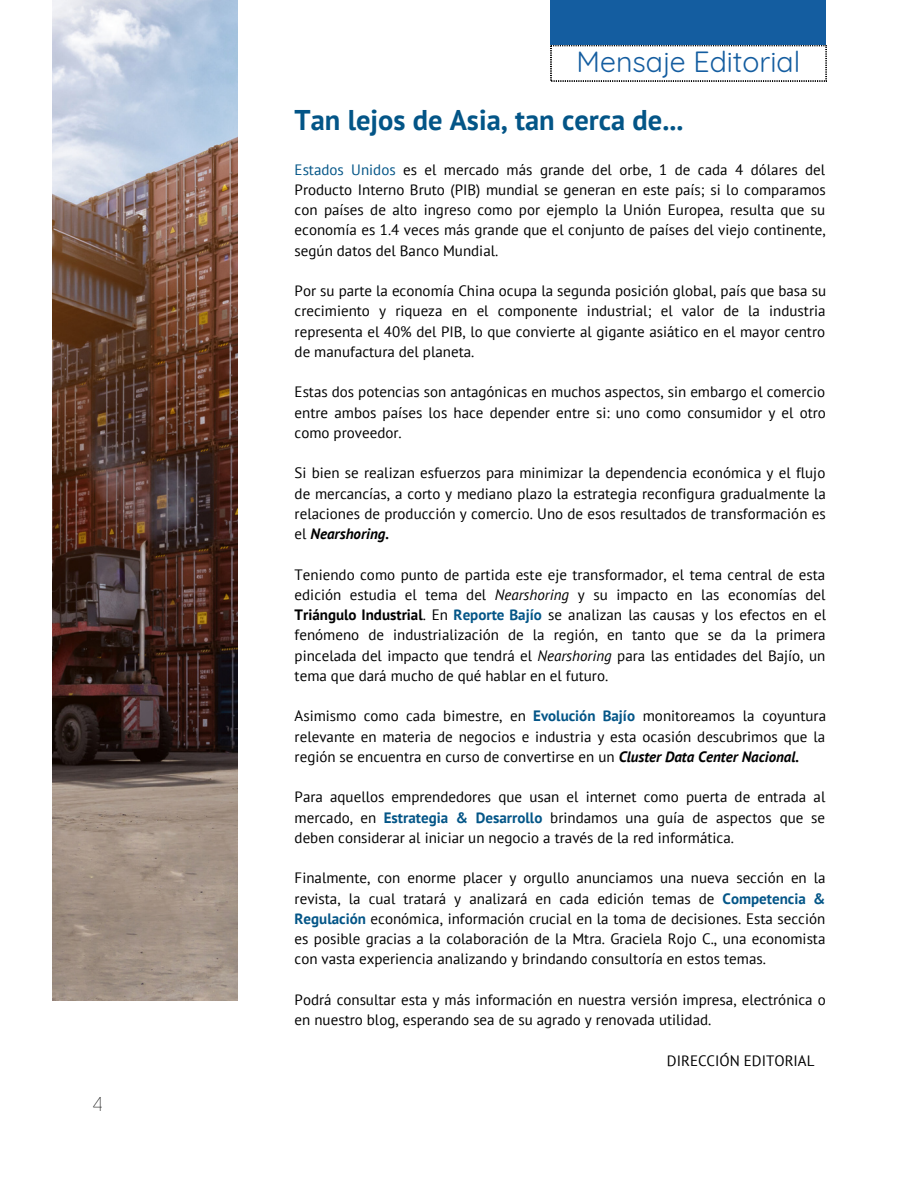
<style>
.page{position:relative;width:918px;height:1188px;background:#fff}
.page>*{position:absolute;margin:0;border:0;box-sizing:border-box;transform-origin:0 0}
.t1{font:700 28.5px "PT Sans";color:#035587}
.t2{font:28.5px "Quicksand";color:#145da0}
.t3{font:300 19.5px "Quick";color:#000}
.t4{font:15px/20.2px "PT Sans";color:#000;text-align:justify}
.s1{color:#035587}
.s2{font-weight:700;font-style:italic}
.s3{font-style:italic}
.s4{font-weight:700}
.s5{font-weight:700;color:#035587}
</style>
<div class="page">
<div style="left:551px;top:0;width:275px;height:45px;background:#145da0"></div>
<svg style="left:551px;top:45px;width:275px;height:36px"></svg>
<img style="left:53px;top:0;width:184px;height:1000px">
<p class="t3" style="left:92px;top:1096px;width:13px">4</p>
<p class="t2" style="left:577px;top:43px;width:225px">Mensaje Editorial</p>
<p class="t1" style="left:295px;top:101px;width:390px">Tan lejos de Asia, tan cerca de...</p>
<p class="t4" style="left:295px;top:159px;width:533px"><span class="s1">Estados Unidos</span> es el mercado más grande del orbe, 1 de cada 4 dólares del Producto Interno Bruto (PIB) mundial se generan en este país; si lo comparamos con países de alto ingreso como por ejemplo la Unión Europea, resulta que su economía es 1.4 veces más grande que el conjunto de países del viejo continente, según datos del Banco Mundial.</p>
<p class="t4" style="left:295px;top:280px;width:533px">Por su parte la economía China ocupa la segunda posición global, país que basa su crecimiento y riqueza en el componente industrial; el valor de la industria representa el 40% del PIB, lo que convierte al gigante asiático en el mayor centro de manufactura del planeta.</p>
<p class="t4" style="left:295px;top:382px;width:533px">Estas dos potencias son antagónicas en muchos aspectos, sin embargo el comercio entre ambos países los hace depender entre si: uno como consumidor y el otro como proveedor.</p>
<p class="t4" style="left:295px;top:463px;width:533px">Si bien se realizan esfuerzos para minimizar la dependencia económica y el flujo de mercancías, a corto y mediano plazo la estrategia reconfigura gradualmente la relaciones de producción y comercio. Uno de esos resultados de transformación es el <span class="s2">Nearshoring.</span></p>
<p class="t4" style="left:295px;top:564px;width:533px">Teniendo como punto de partida este eje transformador, el tema central de esta edición estudia el tema del <span class="s3">Nearshoring</span> y su impacto en las economías del <span class="s4">Triángulo Industrial</span>. En <span class="s5">Reporte Bajío</span> se analizan las causas y los efectos en el fenómeno de industrialización de la región, en tanto que se da la primera pincelada del impacto que tendrá el <span class="s3">Nearshoring</span> para las entidades del Bajío, un tema que dará mucho de qué hablar en el futuro.</p>
<p class="t4" style="left:295px;top:706px;width:533px">Asimismo como cada bimestre, en <span class="s5">Evolución Bajío</span> monitoreamos la coyuntura relevante en materia de negocios e industria y esta ocasión descubrimos que la región se encuentra en curso de convertirse en un <span class="s2">Cluster Data Center Nacional.</span></p>
<p class="t4" style="left:295px;top:787px;width:532px">Para aquellos emprendedores que usan el internet como puerta de entrada al mercado, en <span class="s5">Estrategia &amp; Desarrollo</span> brindamos una guía de aspectos que se deben considerar al iniciar un negocio a través de la red informática.</p>
<p class="t4" style="left:295px;top:868px;width:533px">Finalmente, con enorme placer y orgullo anunciamos una nueva sección en la revista, la cual tratará y analizará en cada edición temas de <span class="s5">Competencia &amp; Regulación</span> económica, información crucial en la toma de decisiones. Esta sección es posible gracias a la colaboración de la Mtra. Graciela Rojo C., una economista con vasta experiencia analizando y brindando consultoría en estos temas.</p>
<p class="t4" style="left:295px;top:989px;width:533px">Podrá consultar esta y más información en nuestra versión impresa, electrónica o en nuestro blog, esperando sea de su agrado y renovada utilidad.</p>
<p class="t4" style="left:667px;top:1050px;width:149px">DIRECCIÓN EDITORIAL</p>
</div>
